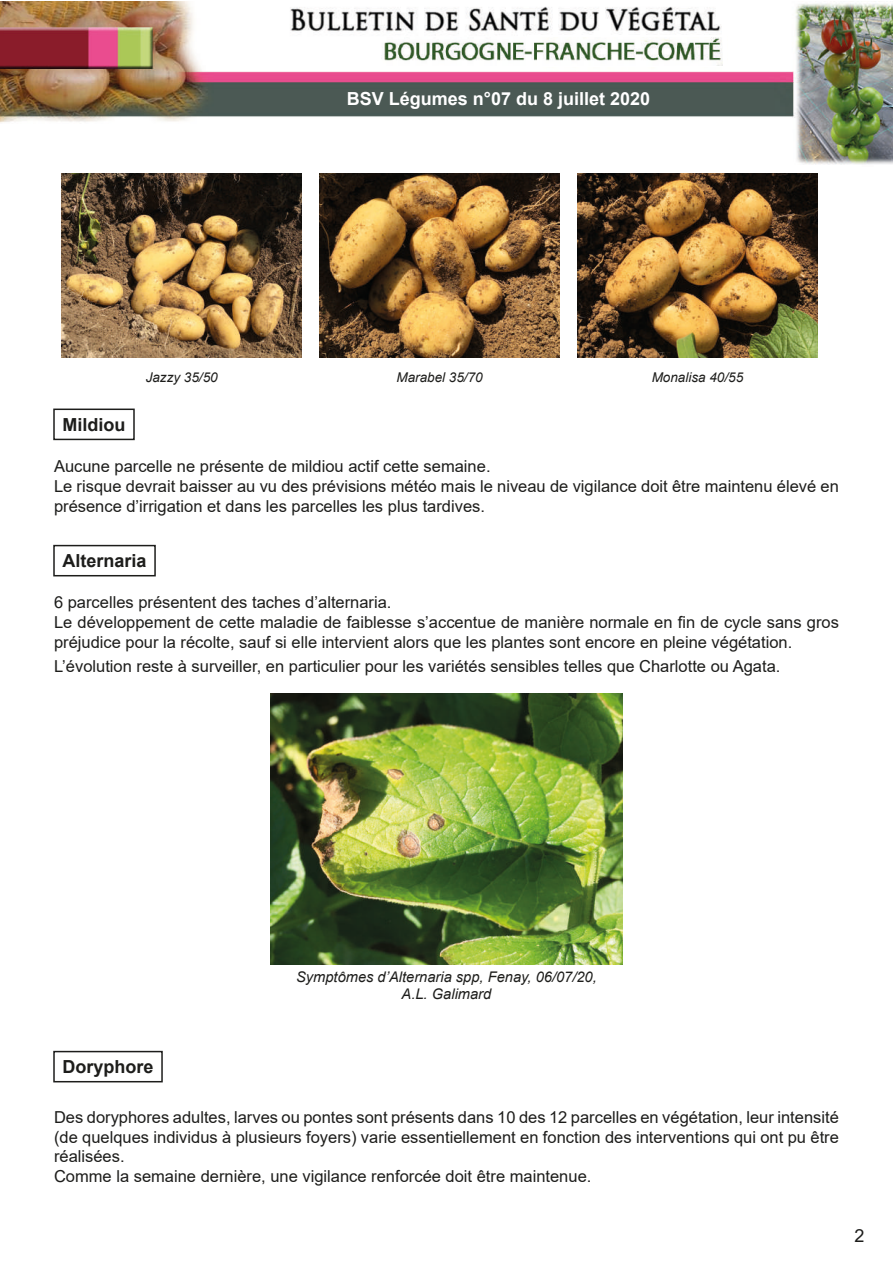
<style>
.page{position:relative;width:893px;height:1263px;background:#fff}
.page>*{position:absolute;margin:0;border:0;box-sizing:border-box;transform-origin:0 0}
.t1{font:700 18px "Arial";color:#fff}
.t2{font:700 18px "Arial";color:#1d1d1b}
.t3{font:18px "Arial";color:#1d1d1b}
.t4{font:16.5px/19.8px "Arial";color:#1d1d1b}
.t5{font:italic 14.7px/17.5px "Arial";color:#1d1d1b;text-align:center}
.t6{font:italic 13.5px "Arial";color:#1d1d1b}
</style>
<div class="page">
<img style="left:0;top:1px;width:893px;height:164px">
<div style="left:527px;top:35px;width:200px;height:32px;background:#fff"></div>
<img style="left:381px;top:37px;width:342px;height:28px">
<div style="left:53px;top:409px;width:82px;height:31px;border:2px solid #1d1d1b"></div>
<div style="left:53px;top:545px;width:103px;height:31px;border:2px solid #1d1d1b"></div>
<div style="left:53px;top:1051px;width:110px;height:31px;border:2px solid #1d1d1b"></div>
<img style="left:270px;top:693px;width:353px;height:271px">
<img style="left:62px;top:173px;width:240px;height:185px">
<img style="left:320px;top:173px;width:240px;height:185px">
<img style="left:577px;top:173px;width:240px;height:185px">
<p class="t1" style="left:347px;top:86px;width:305px">BSV Légumes n°07 du 8 juillet 2020</p>
<p class="t6" style="left:146px;top:368px;width:74px">Jazzy 35/50</p>
<p class="t6" style="left:396px;top:368px;width:88px">Marabel 35/70</p>
<p class="t6" style="left:652px;top:368px;width:93px">Monalisa 40/55</p>
<p class="t2" style="left:63px;top:412px;width:64px">Mildiou</p>
<p class="t4" style="left:54px;top:456px;width:786px">Aucune parcelle ne présente de mildiou actif cette semaine.<br>Le risque devrait baisser au vu des prévisions météo mais le niveau de vigilance doit être maintenu élevé en présence d’irrigation et dans les parcelles les plus tardives.</p>
<p class="t2" style="left:63px;top:548px;width:86px">Alternaria</p>
<p class="t4" style="left:54px;top:592px;width:786px">6 parcelles présentent des taches d’alternaria.<br>Le développement de cette maladie de faiblesse s’accentue de manière normale en fin de cycle sans gros préjudice pour la récolte, sauf si elle intervient alors que les plantes sont encore en pleine végétation.</p>
<p class="t4" style="left:54px;top:656px;width:728px">L’évolution reste à surveiller, en particulier pour les variétés sensibles telles que Charlotte ou Agata.</p>
<p class="t5" style="left:296px;top:968px;width:302px">Symptômes d’Alternaria spp, Fenay, 06/07/20,<br>A.L. Galimard</p>
<p class="t2" style="left:63px;top:1054px;width:93px">Doryphore</p>
<p class="t4" style="left:54px;top:1107px;width:786px">Des doryphores adultes, larves ou pontes sont présents dans 10 des 12 parcelles en végétation, leur intensité (de quelques individus à plusieurs foyers) varie essentiellement en fonction des interventions qui ont pu être réalisées.<br>Comme la semaine dernière, une vigilance renforcée doit être maintenue.</p>
<p class="t3" style="left:855px;top:1223px;width:12px">2</p>
</div>
